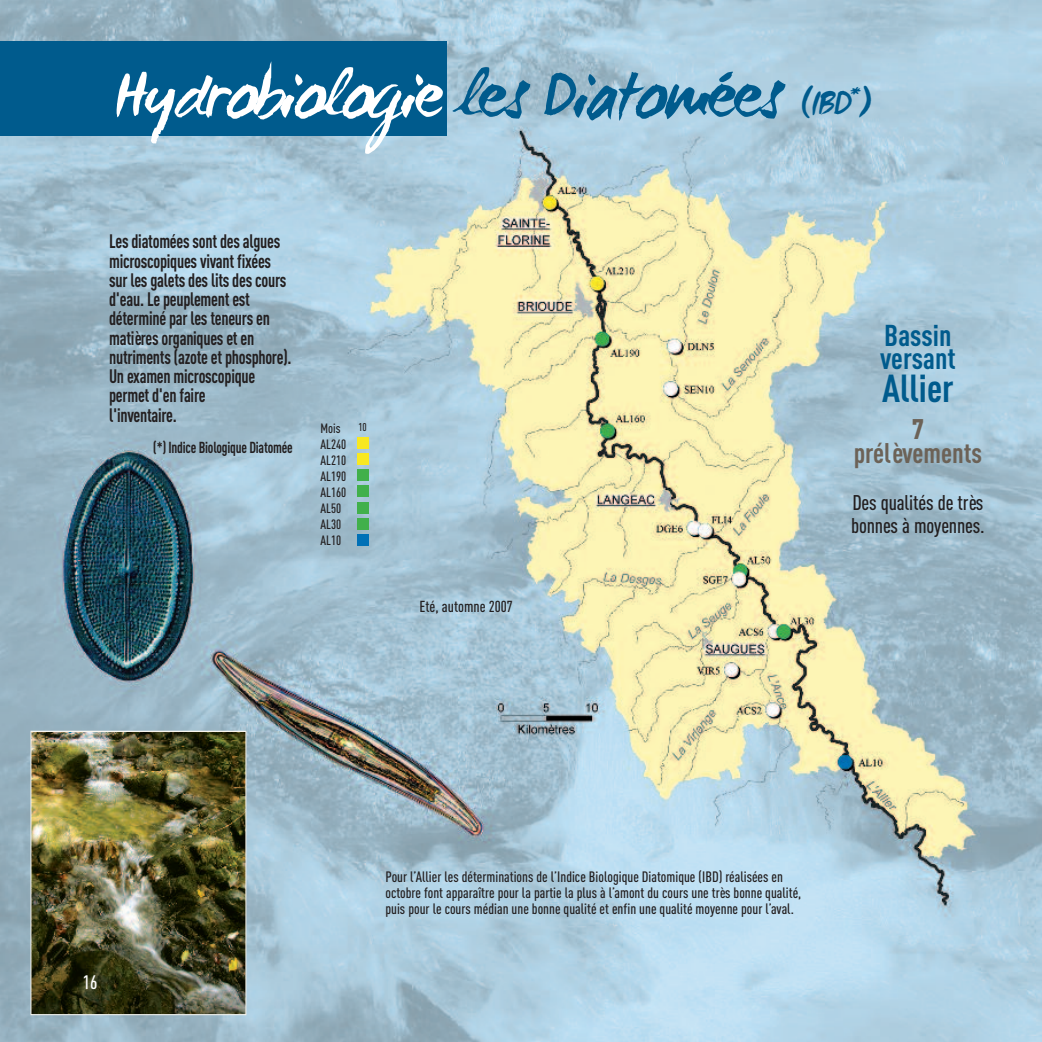
<style>
.page{position:relative;width:1042px;height:1042px;background:#fff}
.page>*{position:absolute;margin:0;border:0;box-sizing:border-box;transform-origin:0 0}
.t1{font:70px "WC Mano Negra Bta";letter-spacing:-.055em;color:#fff}
.t2{font:700 38.5px "DIN Cond";color:#005b8d}
.t3{font:700 29.75px/22.8px "DIN Cond";color:#005b8d}
.t4{font:700 28px "DIN Cond";color:#6c6257}
.t5{font:900 28px "DIN Cond";color:#6c6257}
.t6{font:500 21px/22.8px "DIN Cond";letter-spacing:-.01em;color:#231f20}
.t7{font:700 19.25px/19.2px "DIN Cond";letter-spacing:-.015em;color:#231f20;scale:.9 1}
.t8{font:500 19.25px "DIN Cond";color:#fff}
.t9{font:700 15.75px "DIN Cond";letter-spacing:-.015em;color:#231f20;scale:.9 1}
.t10{font:500 15.75px "DIN Cond";color:#231f20}
.t11{font:500 14.88px/15.8px "DIN Cond";color:#231f20}
.t12{font:500 13.3px/16.1px "DIN Cond";color:#231f20}
.t13{font:500 11.2px "DIN Cond";color:#231f20}
.s1{color:#005b8d}
.s2{font-size:38.5px;color:#005b8d}
.s3{font-size:24.5px;color:#005b8d}
</style>
<div class="page">
<img style="left:0;top:0;width:1042px;height:1042px">
<div style="left:0;top:41px;width:446px;height:95px;background:#005b8d"></div>
<img style="left:33px;top:733px;width:211px;height:280px">
<div style="left:31px;top:731px;width:215px;height:284px;border:1px solid #f4f0e7"></div>
<div style="left:357px;top:437px;width:12px;height:12px;background:#f8e822"></div>
<div style="left:357px;top:453px;width:12px;height:12px;background:#f8e822"></div>
<div style="left:357px;top:469px;width:12px;height:12px;background:#41b04b"></div>
<div style="left:357px;top:485px;width:12px;height:12px;background:#41b04b"></div>
<div style="left:357px;top:501px;width:12px;height:12px;background:#41b04b"></div>
<div style="left:357px;top:518px;width:12px;height:12px;background:#41b04b"></div>
<div style="left:357px;top:534px;width:12px;height:12px;background:#0070b6"></div>
<h1 class="t1" style="left:113px;top:48px;width:761px">Hydrobiologie <span class="s1">les Diatomées</span> <span class="s2">(IBD</span><span class="s3">*</span><span class="s2">)</span></h1>
<p class="t7" style="left:109px;top:234px;width:204px">Les diatomées sont des algues microscopiques vivant fixées sur les galets des lits des cours d'eau. Le peuplement est déterminé par les teneurs en matières organiques et en nutriments (azote et phosphore).<br>Un examen microscopique permet d'en faire<br>l'inventaire.</p>
<p class="t9" style="left:153px;top:442px;width:156px">(*) Indice Biologique Diatomée</p>
<p class="t12" style="left:320px;top:421px;width:27px">Mois<br>AL240<br>AL210<br>AL190<br>AL160<br>AL50<br>AL30<br>AL10</p>
<p class="t13" style="left:358px;top:423px;width:10px">10</p>
<p class="t10" style="left:419px;top:600px;width:95px">Eté, automne 2007</p>
<h3 class="t3" style="left:880px;top:326px;width:77px">Bassin versant</h3>
<h2 class="t2" style="left:882px;top:374px;width:73px">Allier</h2>
<h3 class="t5" style="left:912px;top:419px;width:13px">7</h3>
<h3 class="t4" style="left:854px;top:443px;width:130px">prélèvements</h3>
<p class="t6" style="left:851px;top:493px;width:135px">Des qualités de très bonnes à moyennes.</p>
<p class="t8" style="left:83px;top:975px;width:16px">16</p>
<p class="t11" style="left:385px;top:870px;width:417px">Pour l’Allier les déterminations de l’Indice Biologique Diatomique (IBD) réalisées en octobre font apparaître pour la partie la plus à l’amont du cours une très bonne qualité, puis pour le cours médian une bonne qualité et enfin une qualité moyenne pour l’aval.</p>
</div>
